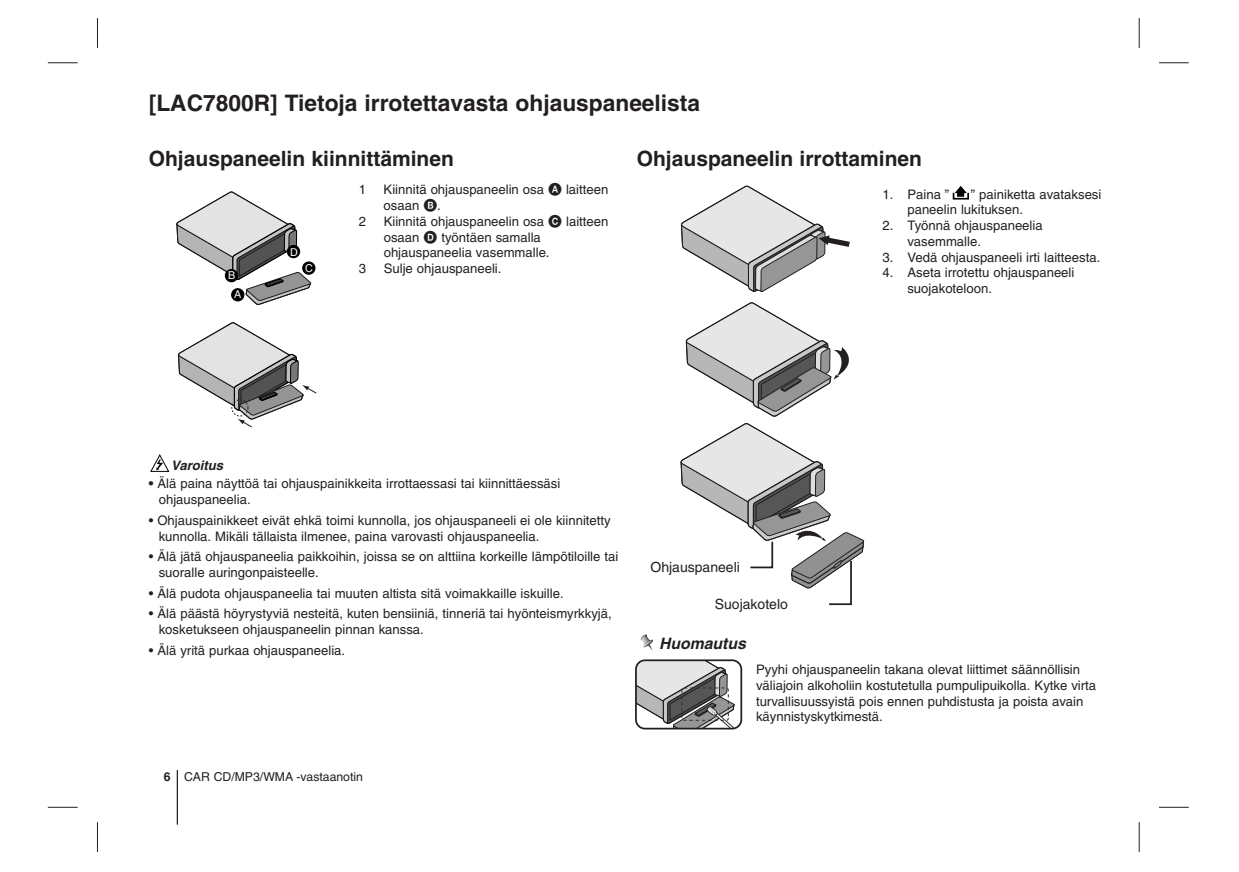
<style>
.page{position:relative;width:1239px;height:872px;background:#fff}
.page>*{position:absolute;margin:0;border:0;box-sizing:border-box;transform-origin:0 0}
.t1{font:700 22.75px "Helvetica";color:#231f20}
.t2{font:700 21px "Helvetica";color:#231f20}
.t3{font:italic 700 15.75px "Helvetica";color:#231f20}
.t4{font:14px "Helvetica";color:#231f20}
.t5{font:13.12px/15.8px "Helvetica";color:#231f20}
.t6{font:italic 700 13.12px "Helvetica";color:#231f20}
.t7{font:12.25px "Helvetica";color:#231f20}
.t8{font:10.85px "Helvetica";color:#fff}
.s1{font-family:"Sony PS Circled Nega"}
.s2{font-weight:700}
</style>
<div class="page">
<hr style="left:97px;top:18px;width:1px;height:30px;background:#231f20">
<hr style="left:48px;top:62px;width:30px;height:1px;background:#231f20">
<hr style="left:48px;top:806px;width:30px;height:1px;background:#231f20">
<svg style="left:97px;top:822px;width:1px;height:29px"></svg>
<hr style="left:1139px;top:18px;width:1px;height:30px;background:#231f20">
<hr style="left:1159px;top:62px;width:30px;height:1px;background:#231f20">
<svg style="left:1139px;top:822px;width:1px;height:29px"></svg>
<hr style="left:1159px;top:806px;width:30px;height:1px;background:#231f20">
<hr style="left:177px;top:770px;width:1px;height:54px;background:#231f20">
<svg style="left:176px;top:191px;width:141px;height:237px"></svg>
<div style="left:231px;top:399px;width:17px;height:17px;border:1px dashed #231f20;border-radius:50%"></div>
<svg style="left:151px;top:455px;width:18px;height:16px"></svg>
<svg style="left:681px;top:185px;width:184px;height:421px"></svg>
<svg style="left:635px;top:659px;width:107px;height:70px"></svg>
<svg style="left:952px;top:185px;width:17px;height:15px"></svg>
<svg style="left:953px;top:186px;width:16px;height:13px"></svg>
<img style="left:640px;top:634px;width:13px;height:17px">
<h1 class="t1" style="left:149px;top:94px;width:553px">[LAC7800R] Tietoja irrotettavasta ohjauspaneelista</h1>
<h2 class="t2" style="left:149px;top:150px;width:307px">Ohjauspaneelin kiinnittäminen</h2>
<h2 class="t2" style="left:637px;top:151px;width:287px">Ohjauspaneelin irrottaminen</h2>
<p class="t8" style="left:228px;top:271px;width:9px">B</p>
<p class="t8" style="left:234px;top:290px;width:9px">A</p>
<p class="t8" style="left:290px;top:248px;width:9px">D</p>
<p class="t8" style="left:305px;top:264px;width:9px">C</p>
<p class="t5" style="left:359px;top:183px;width:9px">1</p>
<p class="t5" style="left:384px;top:183px;width:226px">Kiinnitä ohjauspaneelin osa <span class="s1">A</span> laitteen osaan <span class="s1">B</span>.</p>
<p class="t5" style="left:359px;top:215px;width:9px">2</p>
<p class="t5" style="left:384px;top:215px;width:226px">Kiinnitä ohjauspaneelin osa <span class="s1">C</span> laitteen osaan <span class="s1">D</span> työntäen samalla ohjauspaneelia vasemmalle.</p>
<p class="t5" style="left:359px;top:262px;width:9px">3</p>
<p class="t5" style="left:384px;top:262px;width:119px">Sulje ohjauspaneeli.</p>
<p class="t5" style="left:907px;top:187px;width:196px;text-indent:64px">” painiketta avataksesi paneelin lukituksen.</p>
<p class="t5" style="left:907px;top:219px;width:137px;text-indent:-25px">2. Työnnä ohjauspaneelia vasemmalle.</p>
<p class="t5" style="left:883px;top:250px;width:219px">3. Vedä ohjauspaneeli irti laitteesta.</p>
<p class="t5" style="left:907px;top:266px;width:169px;text-indent:-25px">4. Aseta irrotettu ohjauspaneeli suojakoteloon.</p>
<p class="t5" style="left:883px;top:187px;width:68px">1. Paina ”</p>
<p class="t6" style="left:171px;top:461px;width:54px">Varoitus</p>
<p class="t5" style="left:159px;top:477px;width:403px;text-indent:-10px"><span class="s2">•</span> Älä paina näyttöä tai ohjauspainikkeita irrottaessasi tai kiinnittäessäsi ohjauspaneelia.</p>
<p class="t5" style="left:159px;top:513px;width:453px;text-indent:-10px">• Ohjauspainikkeet eivät ehkä toimi kunnolla, jos ohjauspaneeli ei ole kiinnitetty kunnolla. Mikäli tällaista ilmenee, paina varovasti ohjauspaneelia.</p>
<p class="t5" style="left:159px;top:550px;width:461px;text-indent:-10px">• Älä jätä ohjauspaneelia paikkoihin, joissa se on alttiina korkeille lämpötiloille tai suoralle auringonpaisteelle.</p>
<p class="t5" style="left:149px;top:586px;width:416px">• Älä pudota ohjauspaneelia tai muuten altista sitä voimakkaille iskuille.</p>
<p class="t5" style="left:159px;top:607px;width:455px;text-indent:-10px">• Älä päästä höyrystyviä nesteitä, kuten bensiiniä, tinneriä tai hyönteismyrkkyjä, kosketukseen ohjauspaneelin pinnan kanssa.</p>
<p class="t5" style="left:149px;top:643px;width:198px">• Älä yritä purkaa ohjauspaneelia.</p>
<p class="t7" style="left:164px;top:772px;width:201px"><span class="s2">6</span> CAR CD/MP3/WMA -vastaanotin</p>
<p class="t4" style="left:651px;top:562px;width:91px">Ohjauspaneeli</p>
<p class="t4" style="left:715px;top:598px;width:75px">Suojakotelo</p>
<p class="t3" style="left:659px;top:637px;width:88px">Huomautus</p>
<p class="t5" style="left:756px;top:663px;width:342px">Pyyhi ohjauspaneelin takana olevat liittimet säännöllisin väliajoin alkoholiin kostutetulla pumpulipuikolla. Kytke virta turvallisuussyistä pois ennen puhdistusta ja poista avain käynnistyskytkimestä.</p>
</div>
